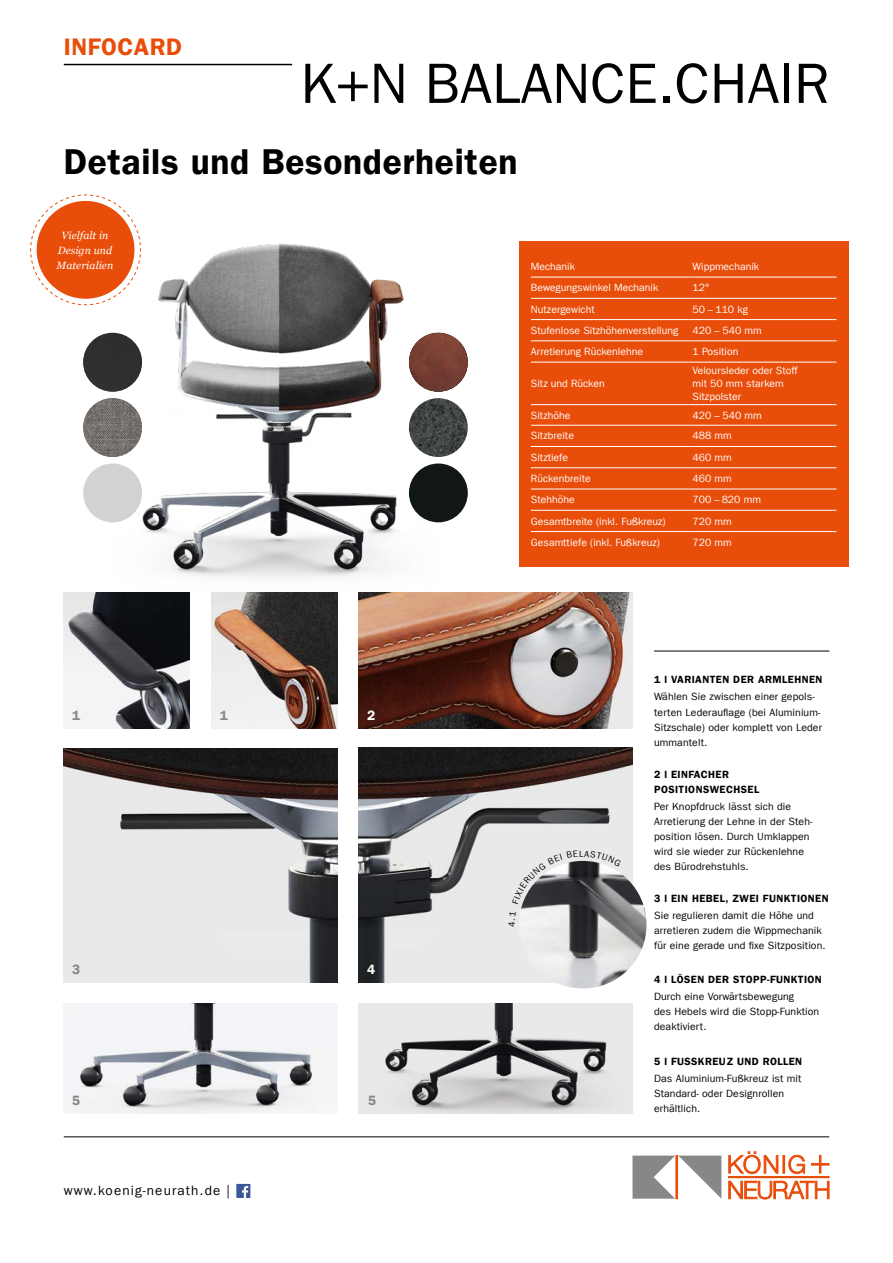
<style>
.page{position:relative;width:893px;height:1263px;background:#fff}
.page>*{position:absolute;margin:0;border:0;box-sizing:border-box;transform-origin:0 0}
.t1{font:57px "Franklin Gothic LT Com";color:#000}
.t2{font:36px "Franklin Gothic LT Com Dm";letter-spacing:.02em;color:#000}
.t3{font:24px "Franklin Gothic LT Com Dm";letter-spacing:.02em;color:#e94d0a}
.t4{font:13.5px "Franklin Gothic LT Com";letter-spacing:.08em;color:#000}
.t5{font:13.5px "Franklin Gothic LT Com Dm";color:#878786}
.t6{font:13.5px "Franklin Gothic LT Com Dm";color:#fff}
.t7{font:10.5px/15px "Franklin Gothic LT Com";letter-spacing:.01em;color:#000}
.t8{font:10.5px/12.6px "Franklin Gothic LT Com";color:#fff}
.t9{font:10.5px/15px "Franklin Gothic LT Com Dm";letter-spacing:.04em;color:#000}
.t10{font:italic 10.5px/15px "Georgia";letter-spacing:.01em;color:#fff;text-align:center}
</style>
<div class="page">
<hr style="left:654px;top:651px;width:175px;height:1px;background:#000">
<svg style="left:632px;top:1155px;width:89px;height:44px"></svg>
<svg style="left:728px;top:1151px;width:77px;height:23px"></svg>
<svg style="left:728px;top:1181px;width:101px;height:19px"></svg>
<svg style="left:811px;top:1155px;width:18px;height:18px"></svg>
<div style="left:728px;top:1176px;width:101px;height:2px;border:1px solid #e94d0a"></div>
<div style="left:676px;top:1155px;width:2px;height:44px;border:1px solid #e94d0a"></div>
<div style="left:236px;top:1184px;width:14px;height:14px;background:#3b5999"></div>
<svg style="left:242px;top:1186px;width:6px;height:12px"></svg>
<hr style="left:64px;top:1136px;width:765px;height:1px;background:#000">
<hr style="left:64px;top:64px;width:228px;height:1px;background:#000">
<img style="left:359px;top:1004px;width:273px;height:109px">
<img style="left:64px;top:1004px;width:274px;height:109px">
<img style="left:64px;top:592px;width:126px;height:136px">
<img style="left:211px;top:603px;width:127px;height:125px">
<img style="left:359px;top:592px;width:273px;height:136px">
<img style="left:64px;top:748px;width:274px;height:234px">
<img style="left:359px;top:747px;width:273px;height:235px">
<div style="left:603px;top:959px;width:36px;height:30px;background:#fff"></div>
<img style="left:519px;top:861px;width:128px;height:127px;border-radius:64px">
<div style="left:519px;top:242px;width:329px;height:325px;background:#e94d0a"></div>
<hr style="left:531px;top:277px;width:157px;height:1px;background:#fff">
<hr style="left:688px;top:277px;width:149px;height:1px;background:#fff">
<hr style="left:531px;top:298px;width:157px;height:1px;background:#fff">
<hr style="left:688px;top:298px;width:149px;height:1px;background:#fff">
<hr style="left:531px;top:319px;width:157px;height:1px;background:#fff">
<hr style="left:688px;top:319px;width:149px;height:1px;background:#fff">
<hr style="left:531px;top:341px;width:157px;height:1px;background:#fff">
<hr style="left:688px;top:341px;width:149px;height:1px;background:#fff">
<hr style="left:531px;top:362px;width:157px;height:1px;background:#fff">
<hr style="left:688px;top:362px;width:149px;height:1px;background:#fff">
<hr style="left:531px;top:404px;width:157px;height:1px;background:#fff">
<hr style="left:688px;top:404px;width:149px;height:1px;background:#fff">
<hr style="left:531px;top:425px;width:157px;height:1px;background:#fff">
<hr style="left:688px;top:425px;width:149px;height:1px;background:#fff">
<hr style="left:531px;top:446px;width:157px;height:1px;background:#fff">
<hr style="left:688px;top:446px;width:149px;height:1px;background:#fff">
<hr style="left:531px;top:467px;width:157px;height:1px;background:#fff">
<hr style="left:688px;top:467px;width:149px;height:1px;background:#fff">
<hr style="left:531px;top:489px;width:157px;height:1px;background:#fff">
<hr style="left:688px;top:489px;width:149px;height:1px;background:#fff">
<hr style="left:531px;top:510px;width:157px;height:1px;background:#fff">
<hr style="left:688px;top:510px;width:149px;height:1px;background:#fff">
<hr style="left:531px;top:531px;width:157px;height:1px;background:#fff">
<hr style="left:688px;top:531px;width:149px;height:1px;background:#fff">
<img style="left:112px;top:243px;width:330px;height:360px">
<img style="left:83px;top:398px;width:59px;height:59px;border-radius:29px">
<div style="left:83px;top:463px;width:59px;height:59px;background:#d2d2d2;border-radius:29px"></div>
<img style="left:409px;top:398px;width:59px;height:59px;border-radius:29px">
<svg style="left:409px;top:333px;width:59px;height:59px"></svg>
<img style="left:409px;top:333px;width:59px;height:59px;border-radius:29px">
<div style="left:83px;top:333px;width:59px;height:59px;background:#2f2f30;border-radius:29px"></div>
<div style="left:409px;top:463px;width:59px;height:59px;background:#101715;border-radius:29px"></div>
<svg style="left:30px;top:194px;width:111px;height:111px"></svg>
<div style="left:37px;top:201px;width:97px;height:98px;background:#e94d0a;border-radius:50%"></div>
<svg style="left:509px;top:911px;width:7px;height:15px"></svg>
<svg style="left:512px;top:850px;width:109px;height:54px"></svg>
<h3 class="t3" style="left:64px;top:32px;width:120px">INFOCARD</h3>
<h1 class="t1" style="left:300px;top:51px;width:530px">K+N BALANCE.CHAIR</h1>
<h2 class="t2" style="left:64px;top:140px;width:455px">Details und Besonderheiten</h2>
<p class="t10" style="left:57px;top:228px;width:58px">Vielfalt in<br>Design und<br>Materialien</p>
<p class="t8" style="left:531px;top:260px;width:46px">Mechanik</p>
<p class="t8" style="left:692px;top:260px;width:68px">Wippmechanik</p>
<p class="t8" style="left:531px;top:281px;width:129px">Bewegungswinkel Mechanik</p>
<p class="t8" style="left:692px;top:281px;width:18px">12°</p>
<p class="t8" style="left:531px;top:303px;width:65px">Nutzergewicht</p>
<p class="t8" style="left:692px;top:303px;width:57px">50 – 110 kg</p>
<p class="t8" style="left:531px;top:324px;width:149px">Stufenlose Sitzhöhenverstellung</p>
<p class="t8" style="left:692px;top:324px;width:71px">420 – 540 mm</p>
<p class="t8" style="left:531px;top:345px;width:114px">Arretierung Rückenlehne</p>
<p class="t8" style="left:692px;top:345px;width:47px">1 Position</p>
<p class="t8" style="left:531px;top:377px;width:75px">Sitz und Rücken</p>
<p class="t8" style="left:692px;top:365px;width:107px">Veloursleder oder Stoff mit 50 mm starkem<br>Sitzpolster</p>
<p class="t8" style="left:531px;top:409px;width:41px">Sitzhöhe</p>
<p class="t8" style="left:692px;top:409px;width:71px">420 – 540 mm</p>
<p class="t8" style="left:531px;top:430px;width:45px">Sitzbreite</p>
<p class="t8" style="left:692px;top:430px;width:41px">488 mm</p>
<p class="t8" style="left:531px;top:451px;width:39px">Sitztiefe</p>
<p class="t8" style="left:692px;top:451px;width:41px">460 mm</p>
<p class="t8" style="left:531px;top:472px;width:61px">Rückenbreite</p>
<p class="t8" style="left:692px;top:472px;width:41px">460 mm</p>
<p class="t8" style="left:531px;top:493px;width:45px">Stehhöhe</p>
<p class="t8" style="left:692px;top:493px;width:70px">700 – 820 mm</p>
<p class="t8" style="left:531px;top:515px;width:136px">Gesamtbreite (inkl. Fußkreuz)</p>
<p class="t8" style="left:692px;top:515px;width:41px">720 mm</p>
<p class="t8" style="left:531px;top:536px;width:130px">Gesamttiefe (inkl. Fußkreuz)</p>
<p class="t8" style="left:692px;top:536px;width:41px">720 mm</p>
<p class="t5" style="left:72px;top:707px;width:10px">1</p>
<p class="t5" style="left:220px;top:707px;width:10px">1</p>
<p class="t6" style="left:367px;top:707px;width:10px">2</p>
<p class="t5" style="left:72px;top:961px;width:10px">3</p>
<p class="t6" style="left:367px;top:961px;width:10px">4</p>
<p class="t5" style="left:72px;top:1092px;width:10px">5</p>
<p class="t5" style="left:368px;top:1092px;width:10px">5</p>
<p class="t4" style="left:64px;top:1182px;width:168px">www.koenig-neurath.de |</p>
<p class="t9" style="left:654px;top:672px;width:170px">1 l VARIANTEN DER ARMLEHNEN</p>
<p class="t7" style="left:654px;top:689px;width:170px">Wählen Sie zwischen einer gepols&shy;terten Lederauflage (bei Aluminium-<br>Sitzschale) oder komplett von Leder ummantelt.</p>
<p class="t9" style="left:654px;top:766px;width:107px">2 l EINFACHER<br>POSITIONSWECHSEL</p>
<p class="t7" style="left:654px;top:799px;width:160px">Per Knopfdruck lässt sich die<br>Arretierung der Lehne in der Steh&shy;position lösen. Durch Umklappen wird sie wieder zur Rückenlehne des Bürodrehstuhls.</p>
<p class="t9" style="left:654px;top:891px;width:176px">3 l EIN HEBEL, ZWEI FUNKTIONEN</p>
<p class="t7" style="left:654px;top:908px;width:173px">Sie regulieren damit die Höhe und arretieren zudem die Wippmechanik für eine gerade und fixe Sitzposition.</p>
<p class="t9" style="left:654px;top:972px;width:169px">4 l LÖSEN DER STOPP-FUNKTION</p>
<p class="t7" style="left:654px;top:989px;width:167px">Durch eine Vorwärtsbewegung<br>des Hebels wird die Stopp-Funktion deaktiviert.</p>
<p class="t9" style="left:654px;top:1054px;width:150px">5 l FUSSKREUZ UND ROLLEN</p>
<p class="t7" style="left:654px;top:1071px;width:149px">Das Aluminium-Fußkreuz ist mit<br>Standard- oder Designrollen erhältlich.</p>
</div>
